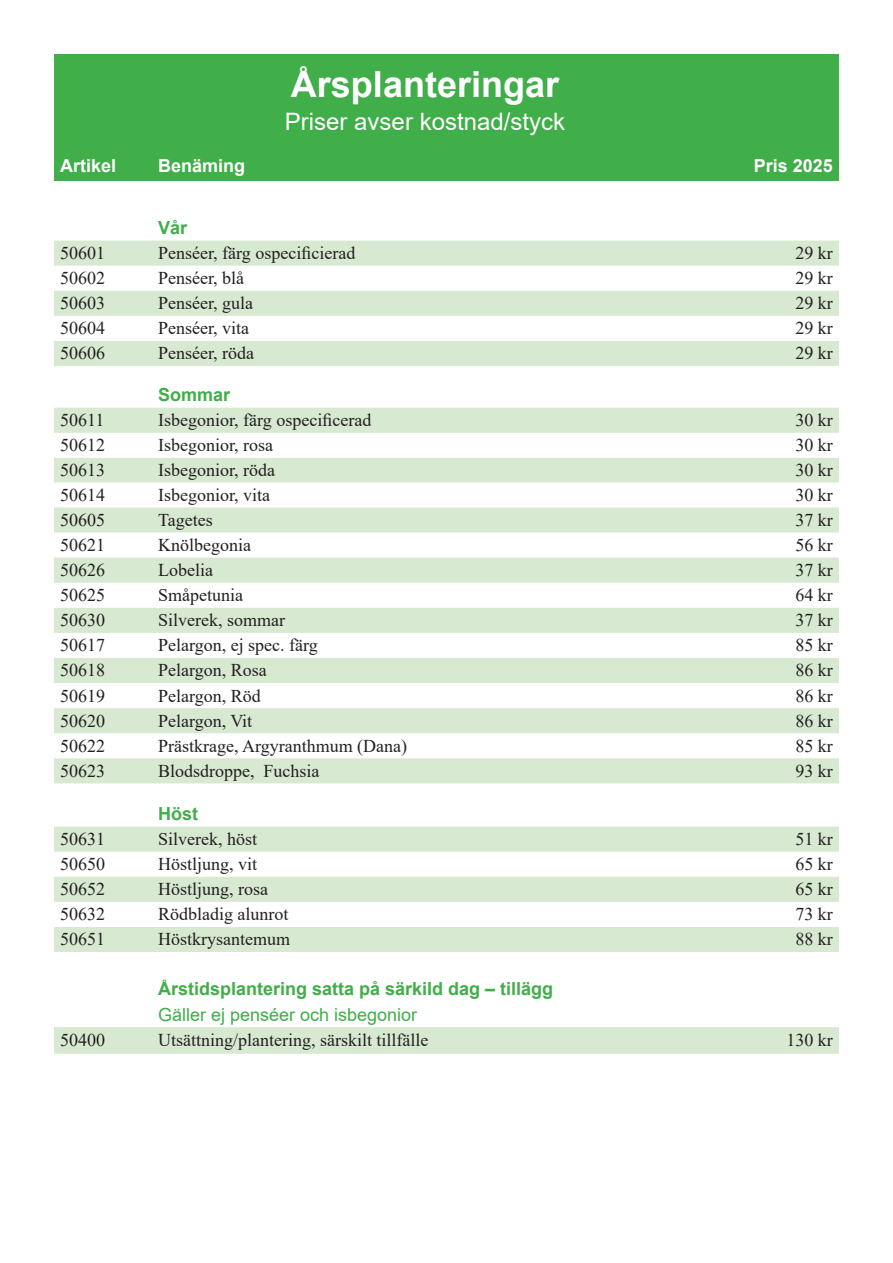
<style>
.page{position:relative;width:893px;height:1263px;background:#fff}
.page>*{position:absolute;margin:0;border:0;box-sizing:border-box;transform-origin:0 0}
.t1{font:700 36px "Arial";color:#fff}
.t2{font:24px "Arial";color:#fff}
.t3{font:18px "Times New Roman";color:#231f20}
.t4{font:700 18px "Arial";color:#40ae49}
.t5{font:18px "Arial";color:#40ae49}
.t6{font:700 18px "Arial";color:#fff}
</style>
<div class="page">
<svg style="left:54px;top:241px;width:785px;height:125px;fill:#d8e9d2"></svg>
<svg style="left:54px;top:408px;width:785px;height:375px;fill:#d8e9d2"></svg>
<svg style="left:54px;top:826px;width:785px;height:126px;fill:#d8e9d2"></svg>
<div style="left:54px;top:1027px;width:785px;height:27px;background:#d8e9d2"></div>
<div style="left:54px;top:54px;width:785px;height:127px;background:#40ae49"></div>
<p class="t1" style="left:291px;top:59px;width:270px">Årsplanteringar</p>
<p class="t2" style="left:285px;top:105px;width:282px">Priser avser kostnad/styck</p>
<p class="t6" style="left:60px;top:153px;width:58px">Artikel</p>
<p class="t6" style="left:158px;top:153px;width:89px">Benäming</p>
<p class="t6" style="left:754px;top:153px;width:81px">Pris 2025</p>
<p class="t4" style="left:158px;top:215px;width:31px">Vår</p>
<p class="t3" style="left:60px;top:240px;width:46px">50601</p>
<p class="t3" style="left:158px;top:240px;width:199px">Penséer, färg ospecificierad</p>
<p class="t3" style="left:795px;top:240px;width:39px">29 kr</p>
<p class="t3" style="left:60px;top:265px;width:47px">50602</p>
<p class="t3" style="left:158px;top:265px;width:88px">Penséer, blå</p>
<p class="t3" style="left:795px;top:265px;width:39px">29 kr</p>
<p class="t3" style="left:60px;top:290px;width:46px">50603</p>
<p class="t3" style="left:158px;top:290px;width:97px">Penséer, gula</p>
<p class="t3" style="left:795px;top:290px;width:39px">29 kr</p>
<p class="t3" style="left:60px;top:316px;width:46px">50604</p>
<p class="t3" style="left:158px;top:316px;width:93px">Penséer, vita</p>
<p class="t3" style="left:795px;top:316px;width:39px">29 kr</p>
<p class="t3" style="left:60px;top:341px;width:46px">50606</p>
<p class="t3" style="left:158px;top:341px;width:98px">Penséer, röda</p>
<p class="t3" style="left:795px;top:341px;width:39px">29 kr</p>
<p class="t4" style="left:158px;top:382px;width:74px">Sommar</p>
<p class="t3" style="left:60px;top:407px;width:46px">50611</p>
<p class="t3" style="left:158px;top:407px;width:215px">Isbegonior, färg ospecificerad</p>
<p class="t3" style="left:795px;top:407px;width:39px">30 kr</p>
<p class="t3" style="left:60px;top:432px;width:47px">50612</p>
<p class="t3" style="left:158px;top:432px;width:117px">Isbegonior, rosa</p>
<p class="t3" style="left:795px;top:432px;width:39px">30 kr</p>
<p class="t3" style="left:60px;top:458px;width:46px">50613</p>
<p class="t3" style="left:158px;top:458px;width:119px">Isbegonior, röda</p>
<p class="t3" style="left:795px;top:458px;width:39px">30 kr</p>
<p class="t3" style="left:60px;top:482px;width:46px">50614</p>
<p class="t3" style="left:158px;top:482px;width:114px">Isbegonior, vita</p>
<p class="t3" style="left:795px;top:482px;width:39px">30 kr</p>
<p class="t3" style="left:60px;top:507px;width:46px">50605</p>
<p class="t3" style="left:158px;top:507px;width:56px">Tagetes</p>
<p class="t3" style="left:795px;top:507px;width:39px">37 kr</p>
<p class="t3" style="left:60px;top:532px;width:46px">50621</p>
<p class="t3" style="left:158px;top:532px;width:94px">Knölbegonia</p>
<p class="t3" style="left:795px;top:532px;width:39px">56 kr</p>
<p class="t3" style="left:60px;top:557px;width:46px">50626</p>
<p class="t3" style="left:158px;top:557px;width:56px">Lobelia</p>
<p class="t3" style="left:795px;top:557px;width:39px">37 kr</p>
<p class="t3" style="left:60px;top:582px;width:46px">50625</p>
<p class="t3" style="left:158px;top:582px;width:86px">Småpetunia</p>
<p class="t3" style="left:795px;top:582px;width:39px">64 kr</p>
<p class="t3" style="left:60px;top:607px;width:46px">50630</p>
<p class="t3" style="left:158px;top:607px;width:128px">Silverek, sommar</p>
<p class="t3" style="left:795px;top:607px;width:39px">37 kr</p>
<p class="t3" style="left:60px;top:633px;width:47px">50617</p>
<p class="t3" style="left:158px;top:633px;width:161px">Pelargon, ej spec. färg</p>
<p class="t3" style="left:795px;top:633px;width:39px">85 kr</p>
<p class="t3" style="left:60px;top:658px;width:47px">50618</p>
<p class="t3" style="left:158px;top:658px;width:110px">Pelargon, Rosa</p>
<p class="t3" style="left:795px;top:658px;width:39px">86 kr</p>
<p class="t3" style="left:60px;top:683px;width:46px">50619</p>
<p class="t3" style="left:158px;top:683px;width:104px">Pelargon, Röd</p>
<p class="t3" style="left:795px;top:683px;width:39px">86 kr</p>
<p class="t3" style="left:60px;top:708px;width:47px">50620</p>
<p class="t3" style="left:158px;top:708px;width:96px">Pelargon, Vit</p>
<p class="t3" style="left:795px;top:708px;width:39px">86 kr</p>
<p class="t3" style="left:60px;top:733px;width:47px">50622</p>
<p class="t3" style="left:158px;top:733px;width:251px">Prästkrage, Argyranthmum (Dana)</p>
<p class="t3" style="left:795px;top:733px;width:39px">85 kr</p>
<p class="t3" style="left:60px;top:758px;width:46px">50623</p>
<p class="t3" style="left:158px;top:758px;width:163px">Blodsdroppe, Fuchsia</p>
<p class="t3" style="left:795px;top:758px;width:39px">93 kr</p>
<p class="t4" style="left:158px;top:801px;width:41px">Höst</p>
<p class="t3" style="left:60px;top:826px;width:46px">50631</p>
<p class="t3" style="left:158px;top:826px;width:100px">Silverek, höst</p>
<p class="t3" style="left:795px;top:826px;width:39px">51 kr</p>
<p class="t3" style="left:60px;top:851px;width:46px">50650</p>
<p class="t3" style="left:158px;top:851px;width:101px">Höstljung, vit</p>
<p class="t3" style="left:795px;top:851px;width:39px">65 kr</p>
<p class="t3" style="left:60px;top:876px;width:47px">50652</p>
<p class="t3" style="left:158px;top:876px;width:111px">Höstljung, rosa</p>
<p class="t3" style="left:795px;top:876px;width:39px">65 kr</p>
<p class="t3" style="left:60px;top:901px;width:46px">50632</p>
<p class="t3" style="left:158px;top:901px;width:132px">Rödbladig alunrot</p>
<p class="t3" style="left:795px;top:901px;width:39px">73 kr</p>
<p class="t3" style="left:60px;top:927px;width:46px">50651</p>
<p class="t3" style="left:158px;top:927px;width:133px">Höstkrysantemum</p>
<p class="t3" style="left:795px;top:927px;width:39px">88 kr</p>
<p class="t4" style="left:158px;top:976px;width:397px">Årstidsplantering satta på särkild dag – tillägg</p>
<p class="t5" style="left:158px;top:1002px;width:261px">Gäller ej penséer och isbegonior</p>
<p class="t3" style="left:60px;top:1027px;width:46px">50400</p>
<p class="t3" style="left:158px;top:1027px;width:272px">Utsättning/plantering, särskilt tillfälle</p>
<p class="t3" style="left:786px;top:1027px;width:48px">130 kr</p>
</div>
